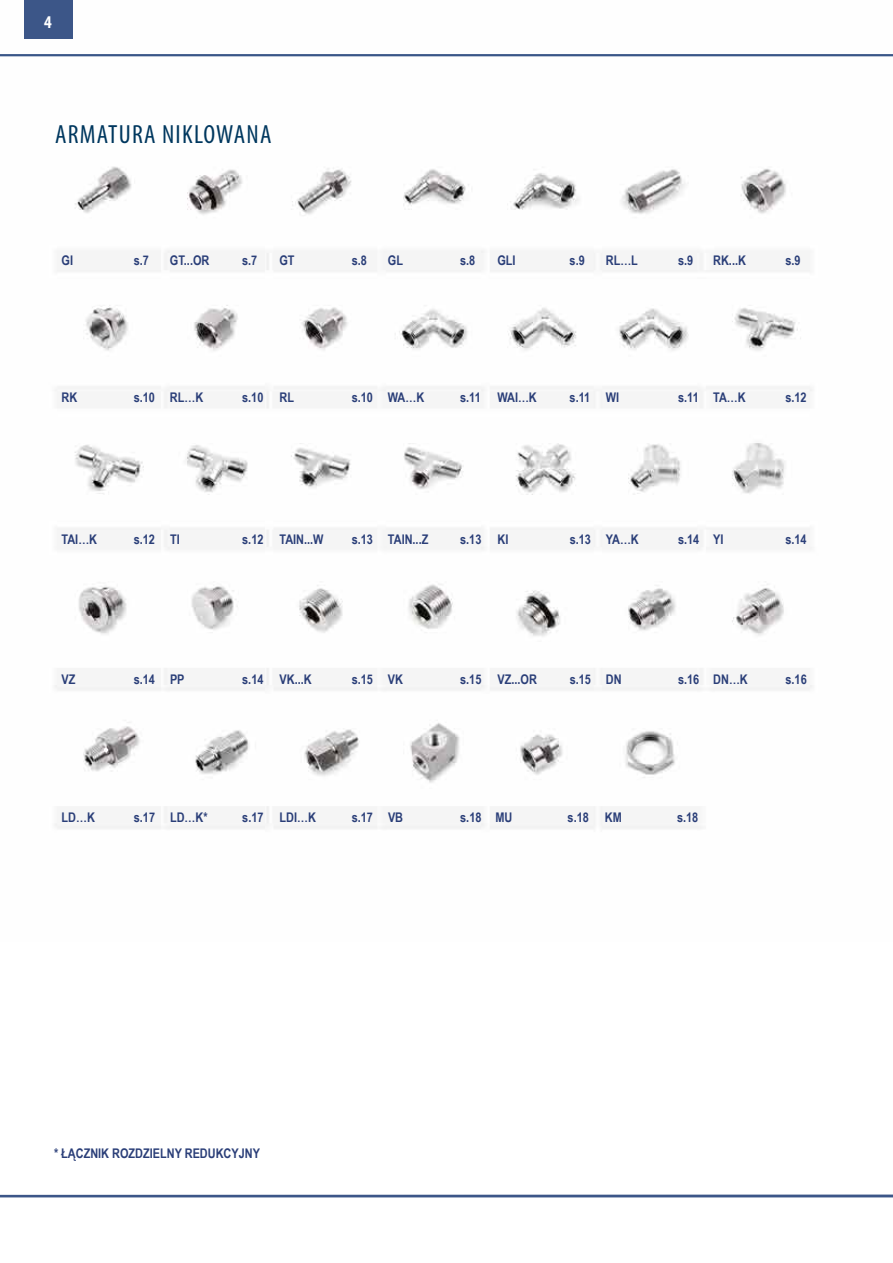
<style>
.page{position:relative;width:893px;height:1263px;background:#fff}
.page>*{position:absolute;margin:0;border:0;box-sizing:border-box;transform-origin:0 0}
.t1{font:condensed 26.4px "Myriad Pro";letter-spacing:.05em;color:#00375e}
.t2{font:700 condensed 18px "Myriad Pro";color:#fff}
.t3{font:700 13.35px "Arial Narrow";color:#2a3e78}
</style>
<div class="page">
<img style="left:0;top:0;width:892px;height:829px">
<hr style="left:0;top:54px;width:893px;height:2px;background:#395688">
<div style="left:24px;top:0;width:48px;height:39px;background:#3c5688"></div>
<svg style="left:0;top:1194px;width:893px;height:4px"></svg>
<h2 class="t2" style="left:44px;top:10px;width:9px">4</h2>
<h1 class="t1" style="left:55px;top:118px;width:218px">ARMATURA NIKLOWANA</h1>
<p class="t3" style="left:62px;top:250px;width:13px">GI</p>
<p class="t3" style="left:134px;top:250px;width:17px">s.7</p>
<p class="t3" style="left:170px;top:250px;width:41px">GT...OR</p>
<p class="t3" style="left:242px;top:250px;width:17px">s.7</p>
<p class="t3" style="left:279px;top:250px;width:17px">GT</p>
<p class="t3" style="left:352px;top:250px;width:17px">s.8</p>
<p class="t3" style="left:388px;top:250px;width:17px">GL</p>
<p class="t3" style="left:460px;top:250px;width:17px">s.8</p>
<p class="t3" style="left:497px;top:250px;width:20px">GLI</p>
<p class="t3" style="left:570px;top:250px;width:17px">s.9</p>
<p class="t3" style="left:606px;top:250px;width:34px">RL…L</p>
<p class="t3" style="left:678px;top:250px;width:17px">s.9</p>
<p class="t3" style="left:713px;top:250px;width:34px">RK...K</p>
<p class="t3" style="left:785px;top:250px;width:17px">s.9</p>
<p class="t3" style="left:62px;top:388px;width:17px">RK</p>
<p class="t3" style="left:134px;top:388px;width:71px">s.10 RL…K</p>
<p class="t3" style="left:242px;top:388px;width:53px">s.10 RL</p>
<p class="t3" style="left:352px;top:388px;width:74px">s.10 WA…K</p>
<p class="t3" style="left:460px;top:388px;width:78px">s.11 WAI…K</p>
<p class="t3" style="left:570px;top:388px;width:51px">s.11 WI</p>
<p class="t3" style="left:678px;top:388px;width:69px">s.11 TA…K</p>
<p class="t3" style="left:785px;top:388px;width:23px">s.12</p>
<p class="t3" style="left:62px;top:529px;width:37px">TAI…K</p>
<p class="t3" style="left:134px;top:529px;width:47px">s.12 TI</p>
<p class="t3" style="left:242px;top:529px;width:83px">s.12 TAIN...W</p>
<p class="t3" style="left:352px;top:529px;width:78px">s.13 TAIN...Z</p>
<p class="t3" style="left:460px;top:529px;width:50px">s.13 KI</p>
<p class="t3" style="left:570px;top:529px;width:71px">s.13 YA…K</p>
<p class="t3" style="left:678px;top:529px;width:47px">s.14 YI</p>
<p class="t3" style="left:785px;top:529px;width:23px">s.14</p>
<p class="t3" style="left:62px;top:669px;width:15px">VZ</p>
<p class="t3" style="left:134px;top:669px;width:52px">s.14 PP</p>
<p class="t3" style="left:242px;top:669px;width:71px">s.14 VK...K</p>
<p class="t3" style="left:352px;top:669px;width:53px">s.15 VK</p>
<p class="t3" style="left:460px;top:669px;width:78px">s.15 VZ...OR</p>
<p class="t3" style="left:570px;top:669px;width:53px">s.15 DN</p>
<p class="t3" style="left:678px;top:669px;width:71px">s.16 DN…K</p>
<p class="t3" style="left:785px;top:669px;width:23px">s.16</p>
<p class="t3" style="left:62px;top:808px;width:35px">LD…K</p>
<p class="t3" style="left:134px;top:808px;width:75px">s.17 LD…K*</p>
<p class="t3" style="left:242px;top:808px;width:75px">s.17 LDI…K</p>
<p class="t3" style="left:352px;top:808px;width:53px">s.17 VB</p>
<p class="t3" style="left:460px;top:808px;width:54px">s.18 MU</p>
<p class="t3" style="left:568px;top:808px;width:56px">s.18 KM</p>
<p class="t3" style="left:677px;top:808px;width:23px">s.18</p>
<p class="t3" style="left:54px;top:1143px;width:207px">* ŁĄCZNIK ROZDZIELNY REDUKCYJNY</p>
</div>
